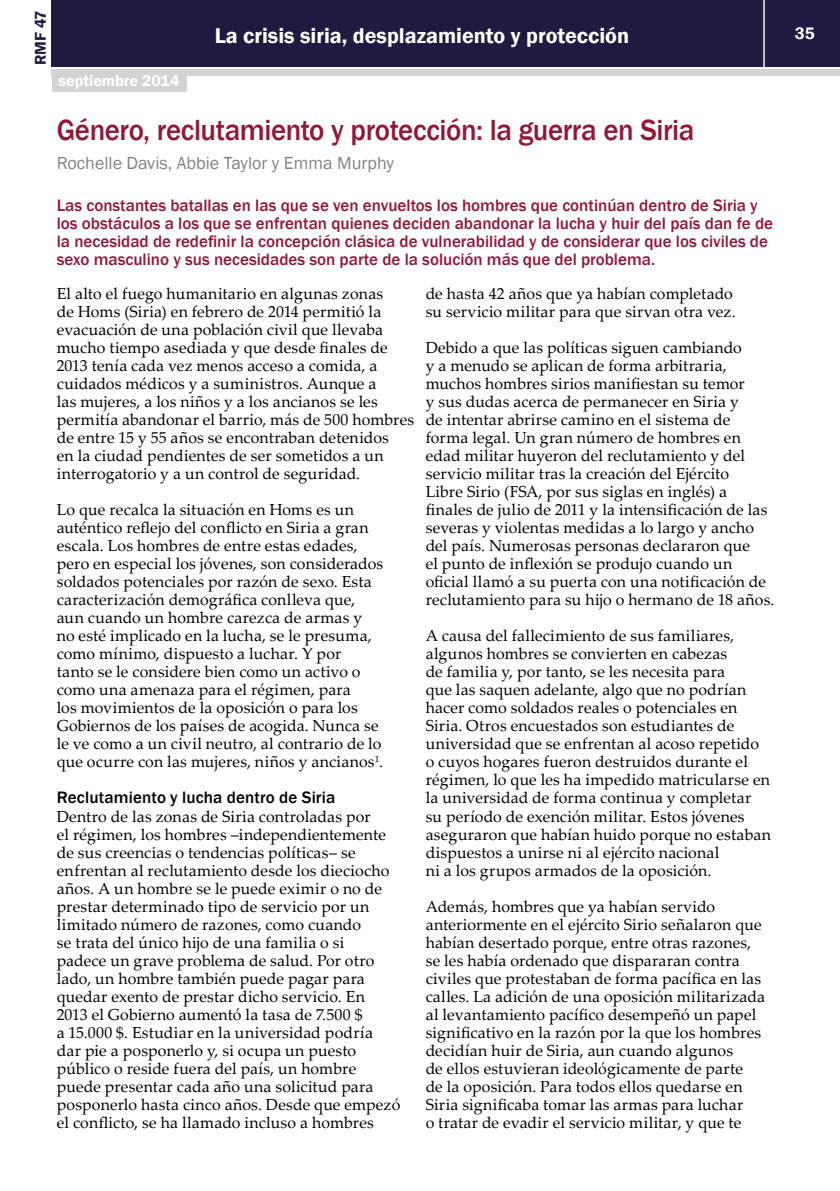
<style>
.page{position:relative;width:840px;height:1191px;background:#fff}
.page>*{position:absolute;margin:0;border:0;box-sizing:border-box;transform-origin:0 0}
.t1{font:500 30px "Franklin Gothic";letter-spacing:-.015em;color:#92183a;scale:.96 1}
.t2{font:600 22px "Franklin Gothic";color:#fff}
.t3{font:18px "Franklin Gothic";color:#808285}
.t4{font:500 17px/18px "Franklin Gothic";color:#92183a}
.t5{font:500 17px "Franklin Gothic";letter-spacing:.01em;color:#000}
.t6{font:600 17px "Franklin Gothic";color:#fff}
.t7{font:16px/18px "Palatino Linotype";letter-spacing:.01em;color:#000}
.t8{font:600 16px "Franklin Gothic";color:#fff}
.t9{font:600 16px "Franklin Gothic";color:#211a40}
</style>
<div class="page">
<div style="left:52px;top:0;width:787px;height:66px;background:#211a40"></div>
<div style="left:52px;top:69px;width:787px;height:6px;background:#d1d3d4"></div>
<hr style="left:763px;top:0;width:1px;height:68px;background:#fff">
<div style="left:52px;top:74px;width:134px;height:18px;background:#d1d3d4"></div>
<p class="t9" style="left:31px;top:65px;width:57px;rotate:-90deg">RMF 47</p>
<h2 class="t2" style="left:214px;top:22px;width:416px">La crisis siria, desplazamiento y protección</h2>
<p class="t6" style="left:794px;top:23px;width:21px">35</p>
<p class="t8" style="left:59px;top:71px;width:122px">septiembre 2014</p>
<h1 class="t1" style="left:57px;top:112px;width:665px">Género, reclutamiento y protección: la guerra en Siria</h1>
<p class="t3" style="left:57px;top:152px;width:338px">Rochelle Davis, Abbie Taylor y Emma Murphy</p>
<p class="t4" style="left:57px;top:197px;width:717px">Las constantes batallas en las que se ven envueltos los hombres que continúan dentro de Siria y los obstáculos a los que se enfrentan quienes deciden abandonar la lucha y huir del país dan fe de la necesidad de redefinir la concepción clásica de vulnerabilidad y de considerar que los civiles de sexo masculino y sus necesidades son parte de la solución más que del problema.</p>
<p class="t7" style="left:57px;top:284px;width:359px">El alto el fuego humanitario en algunas zonas<br>de Homs (Siria) en febrero de 2014 permitió la evacuación de una población civil que llevaba mucho tiempo asediada y que desde finales de 2013 tenía cada vez menos acceso a comida, a cuidados médicos y a suministros. Aunque a<br>las mujeres, a los niños y a los ancianos se les permitía abandonar el barrio, más de 500 hombres de entre 15 y 55 años se encontraban detenidos<br>en la ciudad pendientes de ser sometidos a un interrogatorio y a un control de seguridad.</p>
<p class="t7" style="left:57px;top:500px;width:328px">Lo que recalca la situación en Homs es un auténtico reflejo del conflicto en Siria a gran escala. Los hombres de entre estas edades, pero en especial los jóvenes, son considerados soldados potenciales por razón de sexo. Esta caracterización demográfica conlleva que, aun cuando un hombre carezca de armas y no esté implicado en la lucha, se le presuma, como mínimo, dispuesto a luchar. Y por<br>tanto se le considere bien como un activo o como una amenaza para el régimen, para<br>los movimientos de la oposición o para los Gobiernos de los países de acogida. Nunca se le ve como a un civil neutro, al contrario de lo que ocurre con las mujeres, niños y ancianos<sup>1</sup>.</p>
<p class="t5" style="left:57px;top:787px;width:280px">Reclutamiento y lucha dentro de Siria</p>
<p class="t7" style="left:57px;top:806px;width:345px">Dentro de las zonas de Siria controladas por<br>el régimen, los hombres –independientemente de sus creencias o tendencias políticas– se enfrentan al reclutamiento desde los dieciocho años. A un hombre se le puede eximir o no de prestar determinado tipo de servicio por un limitado número de razones, como cuando<br>se trata del único hijo de una familia o si<br>padece un grave problema de salud. Por otro lado, un hombre también puede pagar para quedar exento de prestar dicho servicio. En<br>2013 el Gobierno aumentó la tasa de 7.500 $<br>a 15.000 $. Estudiar en la universidad podría dar pie a posponerlo y, si ocupa un puesto público o reside fuera del país, un hombre puede presentar cada año una solicitud para posponerlo hasta cinco años. Desde que empezó el conflicto, se ha llamado incluso a hombres</p>
<p class="t7" style="left:425px;top:284px;width:311px">de hasta 42 años que ya habían completado su servicio militar para que sirvan otra vez.</p>
<p class="t7" style="left:425px;top:338px;width:350px">Debido a que las políticas siguen cambiando<br>y a menudo se aplican de forma arbitraria, muchos hombres sirios manifiestan su temor<br>y sus dudas acerca de permanecer en Siria y<br>de intentar abrirse camino en el sistema de forma legal. Un gran número de hombres en edad militar huyeron del reclutamiento y del servicio militar tras la creación del Ejército<br>Libre Sirio (FSA, por sus siglas en inglés) a finales de julio de 2011 y la intensificación de las severas y violentas medidas a lo largo y ancho del país. Numerosas personas declararon que<br>el punto de inflexión se produjo cuando un oficial llamó a su puerta con una notificación de reclutamiento para su hijo o hermano de 18 años.</p>
<p class="t7" style="left:425px;top:626px;width:347px">A causa del fallecimiento de sus familiares, algunos hombres se convierten en cabezas<br>de familia y, por tanto, se les necesita para<br>que las saquen adelante, algo que no podrían hacer como soldados reales o potenciales en Siria. Otros encuestados son estudiantes de universidad que se enfrentan al acoso repetido o cuyos hogares fueron destruidos durante el régimen, lo que les ha impedido matricularse en la universidad de forma continua y completar su período de exención militar. Estos jóvenes aseguraron que habían huido porque no estaban dispuestos a unirse ni al ejército nacional<br>ni a los grupos armados de la oposición.</p>
<p class="t7" style="left:425px;top:896px;width:341px">Además, hombres que ya habían servido anteriormente en el ejército Sirio señalaron que habían desertado porque, entre otras razones, se les había ordenado que dispararan contra civiles que protestaban de forma pacífica en las calles. La adición de una oposición militarizada al levantamiento pacífico desempeñó un papel significativo en la razón por la que los hombres decidían huir de Siria, aun cuando algunos<br>de ellos estuvieran ideológicamente de parte<br>de la oposición. Para todos ellos quedarse en Siria significaba tomar las armas para luchar<br>o tratar de evadir el servicio militar, y que te</p>
</div>
